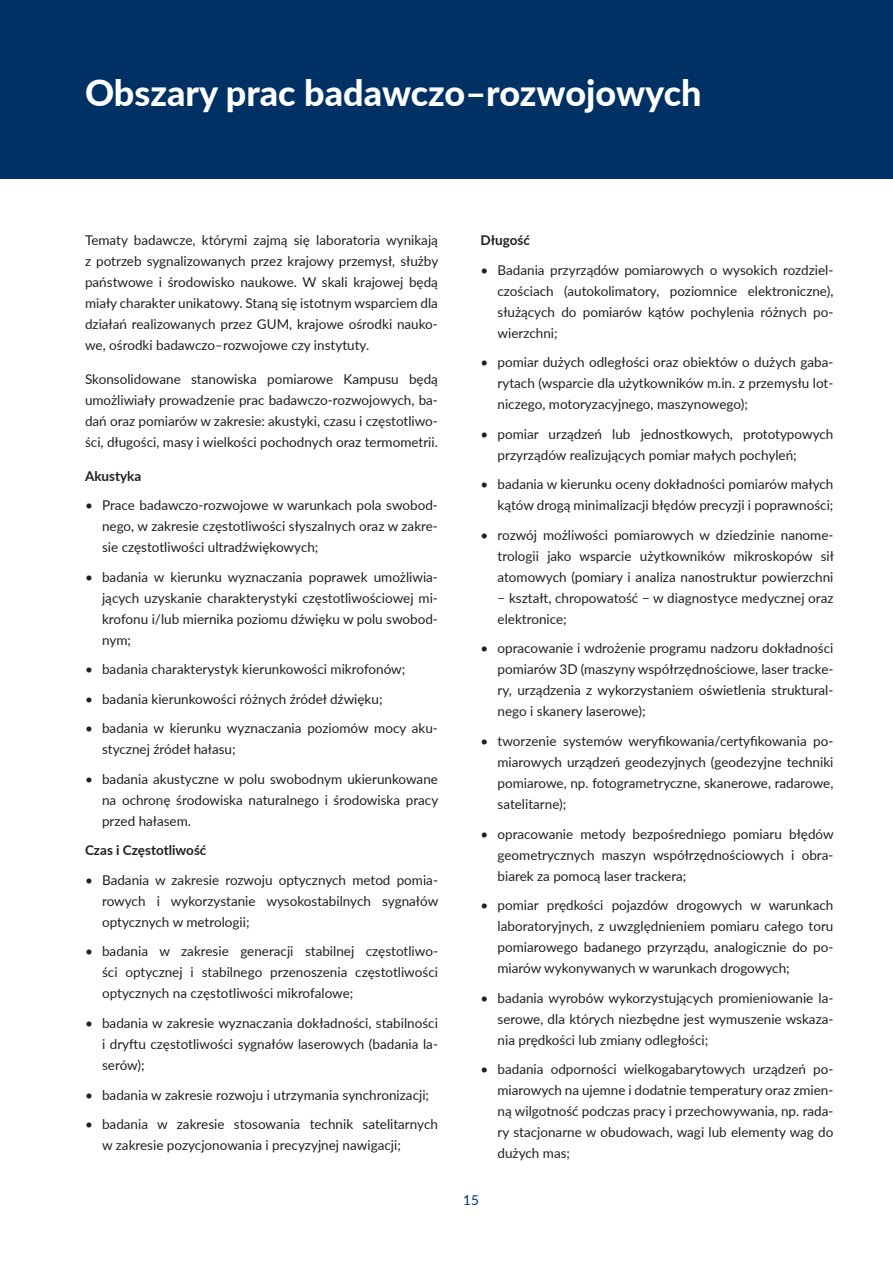
<style>
.page{position:relative;width:893px;height:1263px;background:#fff}
.page>*{position:absolute;margin:0;border:0;box-sizing:border-box;transform-origin:0 0}
.t1{font:800 36px "Lato";color:#fff}
.t2{font:13.5px/21px "Lato";color:#231f20;text-align:justify}
.t3{font:700 13.5px "Lato";color:#231f20}
.t4{font:13.5px "Lato";color:#003165}
</style>
<div class="page">
<div style="left:0;top:0;width:893px;height:179px;background:#003165"></div>
<h1 class="t1" style="left:85px;top:66px;width:618px">Obszary prac badawczo–rozwojowych</h1>
<p class="t2" style="left:85px;top:229px;width:355px">Tematy badawcze, którymi zajmą się laboratoria wynikają z potrzeb sygnalizowanych przez krajowy przemysł, służby państwowe i środowisko naukowe. W skali krajowej będą miały charakter unikatowy. Staną się istotnym wsparciem dla działań realizowanych przez GUM, krajowe ośrodki nauko&shy;we, ośrodki badawczo–rozwojowe czy instytuty.</p>
<p class="t2" style="left:85px;top:368px;width:354px">Skonsolidowane stanowiska pomiarowe Kampusu będą umożliwiały prowadzenie prac badawczo-rozwojowych, ba&shy;dań oraz pomiarów w zakresie: akustyki, czasu i częstotliwo&shy;ści, długości, masy i wielkości pochodnych oraz termometrii.</p>
<p class="t3" style="left:85px;top:466px;width:58px">Akustyka</p>
<p class="t2" style="left:102px;top:494px;width:337px;text-indent:-17px">• Prace badawczo-rozwojowe w warunkach pola swobod&shy;nego, w zakresie częstotliwości słyszalnych oraz w zakre&shy;sie częstotliwości ultradźwiękowych;</p>
<p class="t2" style="left:102px;top:566px;width:337px;text-indent:-17px">• badania w kierunku wyznaczania poprawek umożliwia&shy;jących uzyskanie charakterystyki częstotliwościowej mi&shy;krofonu i/lub miernika poziomu dźwięku w polu swobod&shy;nym;</p>
<p class="t2" style="left:85px;top:658px;width:322px">• badania charakterystyk kierunkowości mikrofonów;</p>
<p class="t2" style="left:85px;top:688px;width:299px">• badania kierunkowości różnych źródeł dźwięku;</p>
<p class="t2" style="left:102px;top:717px;width:337px;text-indent:-17px">• badania w kierunku wyznaczania poziomów mocy aku&shy;stycznej źródeł hałasu;</p>
<p class="t2" style="left:102px;top:768px;width:338px;text-indent:-17px">• badania akustyczne w polu swobodnym ukierunkowane na ochronę środowiska naturalnego i środowiska pracy przed hałasem.</p>
<p class="t3" style="left:85px;top:840px;width:123px">Czas i Częstotliwość</p>
<p class="t2" style="left:102px;top:869px;width:338px;text-indent:-17px">• Badania w zakresie rozwoju optycznych metod pomia&shy;rowych i wykorzystanie wysokostabilnych sygnałów optycznych w metrologii;</p>
<p class="t2" style="left:102px;top:940px;width:337px;text-indent:-17px">• badania w zakresie generacji stabilnej częstotliwo&shy;ści optycznej i stabilnego przenoszenia częstotliwości optycznych na częstotliwości mikrofalowe;</p>
<p class="t2" style="left:102px;top:1012px;width:337px;text-indent:-17px">• badania w zakresie wyznaczania dokładności, stabilności i dryftu częstotliwości sygnałów laserowych (badania la&shy;serów);</p>
<p class="t2" style="left:85px;top:1083px;width:346px">• badania w zakresie rozwoju i utrzymania synchronizacji;</p>
<p class="t2" style="left:102px;top:1113px;width:337px;text-indent:-17px">• badania w zakresie stosowania technik satelitarnych w zakresie pozycjonowania i precyzyjnej nawigacji;</p>
<p class="t3" style="left:480px;top:230px;width:51px">Długość</p>
<p class="t2" style="left:498px;top:259px;width:337px;text-indent:-17px">• Badania przyrządów pomiarowych o wysokich rozdziel&shy;czościach (autokolimatory, poziomnice elektroniczne), służących do pomiarów kątów pochylenia różnych po&shy;wierzchni;</p>
<p class="t2" style="left:498px;top:351px;width:337px;text-indent:-17px">• pomiar dużych odległości oraz obiektów o dużych gaba&shy;rytach (wsparcie dla użytkowników m.in. z przemysłu lot&shy;niczego, motoryzacyjnego, maszynowego);</p>
<p class="t2" style="left:498px;top:423px;width:337px;text-indent:-17px">• pomiar urządzeń lub jednostkowych, prototypowych przyrządów realizujących pomiar małych pochyleń;</p>
<p class="t2" style="left:480px;top:473px;width:354px;text-align:right">• badania w kierunku oceny dokładności pomiarów małych kątów drogą minimalizacji błędów precyzji i poprawności;</p>
<p class="t2" style="left:498px;top:524px;width:338px;text-indent:-17px">• rozwój możliwości pomiarowych w dziedzinie nanome&shy;trologii jako wsparcie użytkowników mikroskopów sił atomowych (pomiary i analiza nanostruktur powierzchni − kształt, chropowatość − w diagnostyce medycznej oraz elektronice;</p>
<p class="t2" style="left:498px;top:637px;width:337px;text-indent:-17px">• opracowanie i wdrożenie programu nadzoru dokładności pomiarów 3D (maszyny współrzędnościowe, laser tracke&shy;ry, urządzenia z wykorzystaniem oświetlenia struktural&shy;nego i skanery laserowe);</p>
<p class="t2" style="left:498px;top:730px;width:337px;text-indent:-17px">• tworzenie systemów weryfikowania/certyfikowania po&shy;miarowych urządzeń geodezyjnych (geodezyjne techniki pomiarowe, np. fotogrametryczne, skanerowe, radarowe, satelitarne);</p>
<p class="t2" style="left:498px;top:822px;width:338px;text-indent:-17px">• opracowanie metody bezpośredniego pomiaru błędów geometrycznych maszyn współrzędnościowych i obra&shy;biarek za pomocą laser trackera;</p>
<p class="t2" style="left:498px;top:894px;width:337px;text-indent:-17px">• pomiar prędkości pojazdów drogowych w warunkach laboratoryjnych, z uwzględnieniem pomiaru całego toru pomiarowego badanego przyrządu, analogicznie do po&shy;miarów wykonywanych w warunkach drogowych;</p>
<p class="t2" style="left:498px;top:986px;width:337px;text-indent:-17px">• badania wyrobów wykorzystujących promieniowanie la&shy;serowe, dla których niezbędne jest wymuszenie wskaza&shy;nia prędkości lub zmiany odległości;</p>
<p class="t2" style="left:498px;top:1058px;width:337px;text-indent:-17px">• badania odporności wielkogabarytowych urządzeń po&shy;miarowych na ujemne i dodatnie temperatury oraz zmien&shy;ną wilgotność podczas pracy i przechowywania, np. rada&shy;ry stacjonarne w obudowach, wagi lub elementy wag do dużych mas;</p>
<p class="t4" style="left:463px;top:1190px;width:17px">15</p>
</div>
